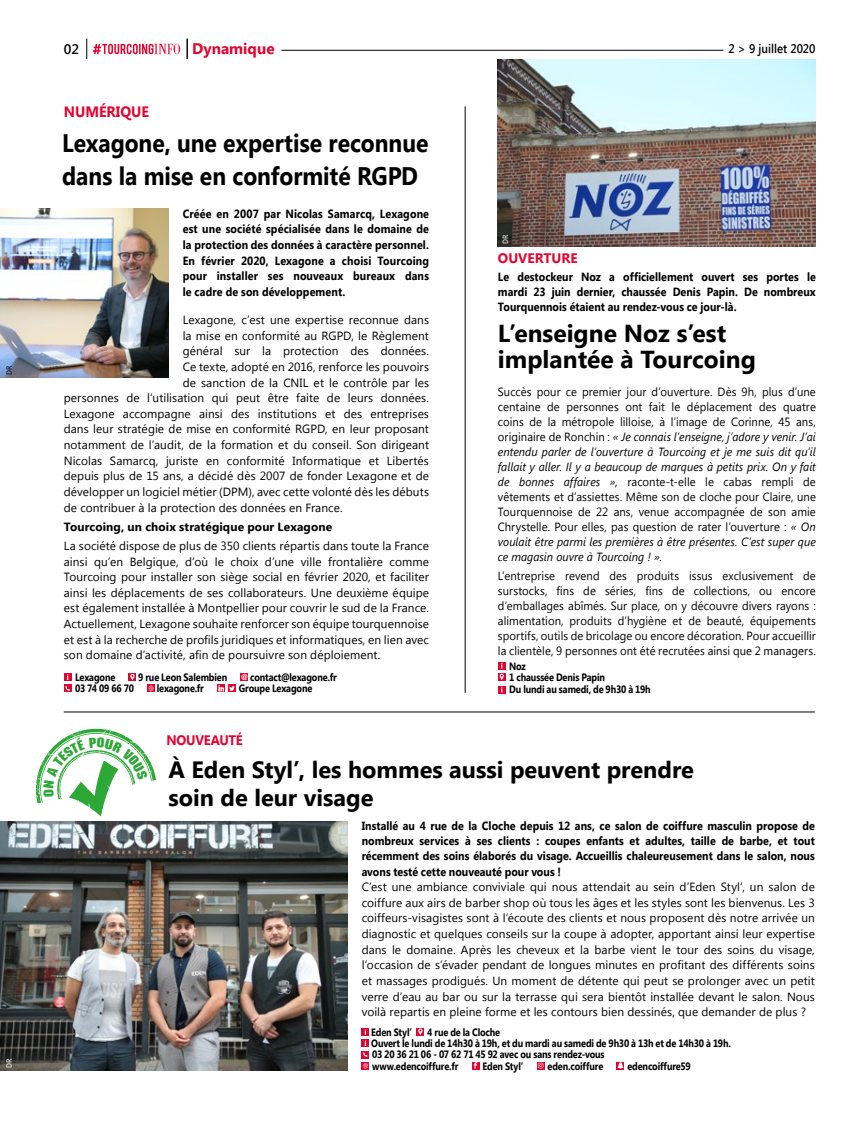
<style>
.page{position:relative;width:851px;height:1134px;background:#fff}
.page>*{position:absolute;margin:0;border:0;box-sizing:border-box;transform-origin:0 0}
.t1{font:700 25.38px/33.2px "Segoe UI";color:#000;scale:.9 1}
.t2{font:700 24.5px/26.1px "Segoe UI";color:#000}
.t3{font:700 23.5px/28.2px "Segoe UI";color:#000}
.t4{font:700 15.25px "Segoe UI";color:#e4032e}
.t5{font:700 15px "Segoe UI";color:#e4032e;scale:.95 1}
.t6{font:700 13.75px "Segoe UI";letter-spacing:-.01em;color:#e4032e;scale:.95 1}
.t7{font:700 13.75px "Segoe UI";letter-spacing:-.01em;color:#e4032e}
.t8{font:600 13.75px "Segoe UI";color:#000}
.t9{font:600 12.5px "Segoe UI";color:#000;scale:.91 1}
.t10{font:11.88px/15.6px "Segoe UI";letter-spacing:.005em;color:#000;text-align:justify}
.t11{font:11.88px/15px "Segoe UI";letter-spacing:.005em;color:#000;text-align:justify;scale:.95 1}
.t12{font:700 11.88px/15.6px "Segoe UI";letter-spacing:.005em;color:#000;text-align:justify;scale:.9 1}
.t13{font:700 11.88px "Segoe UI";letter-spacing:.005em;color:#000}
.t14{font:700 10.62px/11.2px "Segoe UI";letter-spacing:-.015em;color:#000;scale:.86 1}
.t15{font:600 7.62px "Segoe UI";color:#fff;scale:.9 1}
.t16{font:600 7.62px "Segoe UI";color:#000;scale:.9 1}
.s1{font-family:"Century Gothic";font-size:8.25px;color:#fff}
.s2{font-style:italic}
</style>
<div class="page">
<svg style="left:86px;top:39px;width:1px;height:20px"></svg>
<svg style="left:187px;top:39px;width:1px;height:20px"></svg>
<svg style="left:93px;top:44px;width:87px;height:10px"></svg>
<hr style="left:281px;top:50px;width:442px;height:1px;background:#000">
<svg style="left:64px;top:673px;width:7px;height:8px"></svg>
<svg style="left:129px;top:673px;width:7px;height:8px"></svg>
<svg style="left:130px;top:674px;width:4px;height:6px"></svg>
<div style="left:240px;top:673px;width:8px;height:8px;background:#e4032e"></div>
<div style="left:64px;top:684px;width:7px;height:8px;background:#e4032e"></div>
<svg style="left:65px;top:686px;width:5px;height:5px"></svg>
<svg style="left:147px;top:684px;width:8px;height:8px"></svg>
<svg style="left:148px;top:686px;width:6px;height:5px"></svg>
<svg style="left:217px;top:684px;width:8px;height:8px"></svg>
<div style="left:228px;top:684px;width:8px;height:8px;background:#e4032e"></div>
<svg style="left:218px;top:685px;width:17px;height:6px"></svg>
<div style="left:498px;top:662px;width:7px;height:8px;background:#e4032e"></div>
<div style="left:498px;top:673px;width:7px;height:8px;background:#e4032e"></div>
<svg style="left:499px;top:663px;width:5px;height:17px"></svg>
<svg style="left:498px;top:686px;width:7px;height:7px"></svg>
<hr style="left:465px;top:106px;width:1px;height:587px;background:#000">
<hr style="left:64px;top:712px;width:750px;height:1px;background:#000">
<img style="left:0;top:209px;width:168px;height:169px">
<img style="left:498px;top:59px;width:317px;height:188px">
<svg style="left:361px;top:1028px;width:8px;height:8px"></svg>
<svg style="left:416px;top:1028px;width:8px;height:8px"></svg>
<svg style="left:418px;top:1028px;width:4px;height:7px"></svg>
<svg style="left:361px;top:1039px;width:8px;height:8px"></svg>
<svg style="left:365px;top:1029px;width:1px;height:17px"></svg>
<svg style="left:361px;top:1051px;width:8px;height:7px"></svg>
<svg style="left:363px;top:1052px;width:4px;height:5px"></svg>
<div style="left:361px;top:1062px;width:8px;height:7px;background:#e4032e"></div>
<svg style="left:363px;top:1063px;width:5px;height:5px"></svg>
<svg style="left:472px;top:1062px;width:7px;height:7px"></svg>
<svg style="left:473px;top:1062px;width:4px;height:7px"></svg>
<svg style="left:537px;top:1062px;width:7px;height:7px"></svg>
<svg style="left:538px;top:1063px;width:5px;height:5px"></svg>
<svg style="left:616px;top:1062px;width:8px;height:7px"></svg>
<svg style="left:617px;top:1062px;width:6px;height:6px"></svg>
<img style="left:0;top:821px;width:347px;height:249px">
<svg style="left:26px;top:728px;width:154px;height:142px"></svg>
<p class="t16" style="left:4px;top:375px;width:12px;rotate:-90deg">DR</p>
<p class="t15" style="left:4px;top:1068px;width:12px;rotate:-90deg">DR</p>
<p class="t8" style="left:64px;top:39px;width:17px">02</p>
<p class="t4" style="left:192px;top:38px;width:84px">Dynamique</p>
<p class="t9" style="left:728px;top:39px;width:97px">2 &gt; 9 juillet 2020</p>
<p class="t5" style="left:64px;top:101px;width:91px">NUMÉRIQUE</p>
<h1 class="t1" style="left:62px;top:125px;width:408px">Lexagone, une expertise reconnue dans la mise en conformité RGPD</h1>
<p class="t12" style="left:183px;top:205px;width:275px">Créée en 2007 par Nicolas Samarcq, Lexagone est une société spécialisée dans le domaine de la protection des données à caractère personnel.<br>En février 2020, Lexagone a choisi Tourcoing pour installer ses nouveaux bureaux dans le cadre de son développement.</p>
<p class="t10" style="left:183px;top:311px;width:248px">Lexagone, c’est une expertise reconnue dans</p>
<p class="t10" style="left:183px;top:327px;width:248px">la mise en conformité au RGPD, le Règlement</p>
<p class="t10" style="left:183px;top:343px;width:248px">général sur la protection des données.</p>
<p class="t10" style="left:183px;top:358px;width:248px">Ce texte, adopté en 2016, renforce les pouvoirs</p>
<p class="t10" style="left:183px;top:374px;width:248px">de sanction de la CNIL et le contrôle par les</p>
<p class="t10" style="left:64px;top:390px;width:366px">personnes de l’utilisation qui peut être faite de leurs données.</p>
<p class="t10" style="left:64px;top:405px;width:366px">Lexagone accompagne ainsi des institutions et des entreprises</p>
<p class="t10" style="left:64px;top:421px;width:366px">dans leur stratégie de mise en conformité RGPD, en leur proposant</p>
<p class="t10" style="left:64px;top:436px;width:366px">notamment de l’audit, de la formation et du conseil. Son dirigeant</p>
<p class="t10" style="left:64px;top:452px;width:366px">Nicolas Samarcq, juriste en conformité Informatique et Libertés</p>
<p class="t10" style="left:64px;top:468px;width:366px">depuis plus de 15 ans, a décidé dès 2007 de fonder Lexagone et de</p>
<p class="t10" style="left:64px;top:483px;width:366px">développer un logiciel métier (DPM), avec cette volonté dès les débuts</p>
<p class="t10" style="left:64px;top:499px;width:280px">de contribuer à la protection des données en France.</p>
<p class="t13" style="left:64px;top:518px;width:270px">Tourcoing, un choix stratégique pour Lexagone</p>
<p class="t10" style="left:64px;top:537px;width:366px">La société dispose de plus de 350 clients répartis dans toute la France ainsi qu’en Belgique, d’où le choix d’une ville frontalière comme Tourcoing pour installer son siège social en février 2020, et faciliter ainsi les déplacements de ses collaborateurs. Une deuxième équipe est également installée à Montpellier pour couvrir le sud de la France.<br>Actuellement, Lexagone souhaite renforcer son équipe tourquennoise et est à la recherche de profils juridiques et informatiques, en lien avec son domaine d’activité, afin de poursuivre son déploiement.</p>
<p class="t14" style="left:75px;top:671px;width:48px">Lexagone</p>
<p class="t14" style="left:138px;top:671px;width:105px">9 rue Leon Salembien</p>
<p class="t14" style="left:241px;top:671px;width:112px"><span class="s1">@</span> contact@lexagone.fr</p>
<p class="t14" style="left:75px;top:682px;width:70px">03 74 09 66 70</p>
<p class="t14" style="left:157px;top:682px;width:56px">lexagone.fr</p>
<p class="t14" style="left:239px;top:682px;width:87px">Groupe Lexagone</p>
<p class="t6" style="left:166px;top:730px;width:82px">NOUVEAUTÉ</p>
<p class="t15" style="left:500px;top:244px;width:12px;rotate:-90deg">DR</p>
<p class="t7" style="left:498px;top:248px;width:81px">OUVERTURE</p>
<p class="t12" style="left:498px;top:269px;width:355px;line-height:15px">Le destockeur Noz a officiellement ouvert ses portes le mardi 23 juin dernier, chaussée Denis Papin. De nombreux Tourquennois étaient au rendez-vous ce jour-là.</p>
<h2 class="t2" style="left:498px;top:319px;width:259px">L’enseigne Noz s’est implantée à Tourcoing</h2>
<p class="t11" style="left:498px;top:384px;width:336px">Succès pour ce premier jour d’ouverture. Dès 9h, plus d’une centaine de personnes ont fait le déplacement des quatre coins de la métropole lilloise, à l’image de Corinne, 45 ans, originaire de Ronchin : <span class="s2">« Je connais l’enseigne, j’adore y venir. J’ai entendu parler de l’ouverture à Tourcoing et je me suis dit qu’il fallait y aller. Il y a beaucoup de marques à petits prix. On y fait de bonnes affaires »,</span> raconte-t-elle le cabas rempli de vêtements et d’assiettes. Même son de cloche pour Claire, une Tourquennoise de 22 ans, venue accompagnée de son amie Chrystelle. Pour elles, pas question de rater l’ouverture : <span class="s2">« On voulait être parmi les premières à être présentes. C’est super que ce magasin ouvre à Tourcoing ! ».</span></p>
<p class="t11" style="left:498px;top:568px;width:336px">L’entreprise revend des produits issus exclusivement de surstocks, fins de séries, fins de collections, ou encore d’emballages abîmés. Sur place, on y découvre divers rayons : alimentation, produits d’hygiène et de beauté, équipements sportifs, outils de bricolage ou encore décoration. Pour accueillir la clientèle, 9 personnes ont été recrutées ainsi que 2 managers.</p>
<p class="t14" style="left:509px;top:660px;width:113px">Noz<br>1 chaussée Denis Papin</p>
<p class="t14" style="left:509px;top:683px;width:166px">Du lundi au samedi, de 9h30 à 19h</p>
<h3 class="t3" style="left:168px;top:754px;width:527px">À Eden Styl’, les hommes aussi peuvent prendre soin de leur visage</h3>
<p class="t12" style="left:361px;top:817px;width:505px;line-height:15.2px">Installé au 4 rue de la Cloche depuis 12 ans, ce salon de coiffure masculin propose de nombreux services à ses clients : coupes enfants et adultes, taille de barbe, et tout récemment des soins élaborés du visage. Accueillis chaleureusement dans le salon, nous avons testé cette nouveauté pour vous !</p>
<p class="t10" style="left:361px;top:879px;width:454px">C’est une ambiance conviviale qui nous attendait au sein d’Eden Styl’, un salon de coiffure aux airs de barber shop où tous les âges et les styles sont les bienvenus. Les 3 coiffeurs-visagistes sont à l’écoute des clients et nous proposent dès notre arrivée un diagnostic et quelques conseils sur la coupe à adopter, apportant ainsi leur expertise dans le domaine. Après les cheveux et la barbe vient le tour des soins du visage, l’occasion de s’évader pendant de longues minutes en profitant des différents soins et massages prodigués. Un moment de détente qui peut se prolonger avec un petit verre d’eau au bar ou sur la terrasse qui sera bientôt installée devant le salon. Nous voilà repartis en pleine forme et les contours bien dessinés, que demander de plus ?</p>
<p class="t14" style="left:371px;top:1026px;width:49px">Eden Styl’</p>
<p class="t14" style="left:371px;top:1026px;width:420px;text-indent:56px">4 rue de la Cloche<br>Ouvert le lundi de 14h30 à 19h, et du mardi au samedi de 9h30 à 13h et de 14h30 à 19h.<br>03 20 36 21 06 - 07 62 71 45 92 avec ou sans rendez-vous<br>www.edencoiffure.fr</p>
<p class="t14" style="left:482px;top:1059px;width:49px">Eden Styl’</p>
<p class="t14" style="left:547px;top:1059px;width:66px">eden.coiffure</p>
<p class="t14" style="left:627px;top:1059px;width:75px">edencoiffure59</p>
</div>
